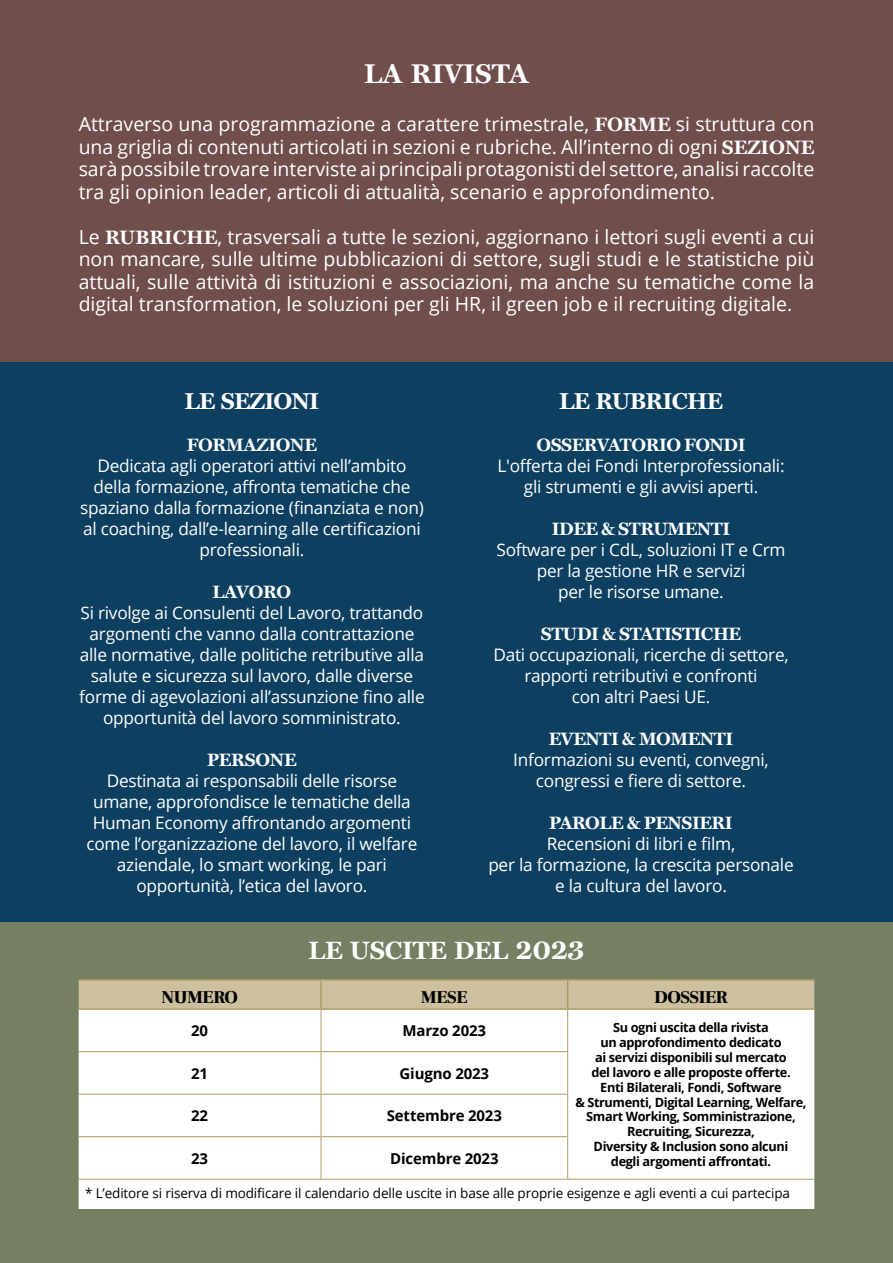
<style>
.page{position:relative;width:893px;height:1263px;background:#fff}
.page>*{position:absolute;margin:0;border:0;box-sizing:border-box;transform-origin:0 0}
.t1{font:700 27.3px "Miller Text";color:#fff}
.t2{font:700 25.2px "Miller Text";letter-spacing:-.015em;color:#fff}
.t3{font:700 23.1px "Miller Text";letter-spacing:-.035em;color:#fff}
.t4{font:19.5px/22.5px "Open Sans";color:#fff;text-align:justify}
.t5{font:700 18px "Miller Text";letter-spacing:-.025em;color:#fff}
.t6{font:900 18px "Frank Ruhl Libre";letter-spacing:-.02em;color:#000}
.t7{font:17.25px/21px "Open Sans";letter-spacing:-.015em;color:#fff;text-align:center}
.t8{font:700 15px "Open Sans";letter-spacing:-.01em;color:#000}
.t9{font:13.5px "Open Sans";letter-spacing:-.01em;color:#000}
.t10{font:700 12.75px/15px "Open Sans";letter-spacing:-.03em;color:#000;text-align:center}
.s1{font-family:"Miller Text";font-weight:700}
.s2{font-size:28.5px}
</style>
<div class="page">
<div style="left:0;top:361px;width:893px;height:562px;background:#0d3f60"></div>
<div style="left:0;top:923px;width:893px;height:340px;background:#757f61"></div>
<div style="left:79px;top:1010px;width:735px;height:199px;background:#fff"></div>
<hr style="left:79px;top:979px;width:242px;height:1px;background:#ae9a64">
<hr style="left:321px;top:979px;width:247px;height:1px;background:#ae9a64">
<hr style="left:568px;top:979px;width:246px;height:1px;background:#ae9a64">
<hr style="left:79px;top:1008px;width:242px;height:2px;background:#ae9a64">
<hr style="left:321px;top:1008px;width:247px;height:2px;background:#ae9a64">
<hr style="left:568px;top:1008px;width:246px;height:2px;background:#ae9a64">
<div style="left:79px;top:980px;width:735px;height:29px;background:#cdc09e"></div>
<hr style="left:321px;top:1010px;width:1px;height:41px;background:#ae9a64">
<hr style="left:79px;top:1051px;width:242px;height:1px;background:#ae9a64">
<hr style="left:321px;top:1051px;width:247px;height:1px;background:#ae9a64">
<hr style="left:321px;top:1052px;width:1px;height:42px;background:#ae9a64">
<hr style="left:79px;top:1094px;width:242px;height:1px;background:#ae9a64">
<hr style="left:321px;top:1094px;width:247px;height:1px;background:#ae9a64">
<hr style="left:321px;top:1094px;width:1px;height:42px;background:#ae9a64">
<hr style="left:79px;top:1136px;width:242px;height:1px;background:#ae9a64">
<hr style="left:321px;top:1136px;width:247px;height:1px;background:#ae9a64">
<hr style="left:321px;top:1137px;width:1px;height:42px;background:#ae9a64">
<hr style="left:79px;top:1179px;width:242px;height:1px;background:#ae9a64">
<hr style="left:321px;top:1179px;width:247px;height:1px;background:#ae9a64">
<hr style="left:567px;top:1010px;width:1px;height:41px;background:#ae9a64">
<hr style="left:567px;top:1052px;width:1px;height:42px;background:#ae9a64">
<hr style="left:567px;top:1094px;width:1px;height:42px;background:#ae9a64">
<hr style="left:567px;top:1137px;width:1px;height:42px;background:#ae9a64">
<hr style="left:568px;top:1179px;width:246px;height:1px;background:#ae9a64">
<div style="left:0;top:0;width:893px;height:361px;background:#704e4c"></div>
<h1 class="t1" style="left:364px;top:58px;width:166px">LA RIVISTA</h1>
<p class="t4" style="left:79px;top:112px;width:737px">Attraverso una programmazione a carattere trimestrale, <span class="s1">FORME</span> si struttura con una griglia di contenuti articolati in sezioni e rubriche. All’interno di ogni <span class="s1">SEZIONE </span>sarà possibile trovare interviste ai principali protagonisti del settore, analisi raccolte tra gli opinion leader, articoli di attualità, scenario e approfondimento.</p>
<p class="t4" style="left:79px;top:225px;width:737px">Le <span class="s1">RUBRICHE</span>, trasversali a tutte le sezioni, aggiornano i lettori sugli eventi a cui non mancare, sulle ultime pubblicazioni di settore, sugli studi e le statistiche più attuali, sulle attività di istituzioni e associazioni, ma anche su tematiche come la digital transformation, le soluzioni per gli HR, il green job e il recruiting digitale.</p>
<h3 class="t3" style="left:185px;top:387px;width:136px">LE SEZIONI</h3>
<p class="t5" style="left:187px;top:434px;width:132px">FORMAZIONE</p>
<p class="t7" style="left:80px;top:454px;width:345px">Dedicata agli operatori attivi nell’ambito della formazione, affronta tematiche che spaziano dalla formazione (finanziata e non) al coaching, dall’e-learning alle certificazioni professionali.</p>
<p class="t5" style="left:213px;top:581px;width:80px">LAVORO</p>
<p class="t7" style="left:79px;top:601px;width:347px">Si rivolge ai Consulenti del Lavoro, trattando argomenti che vanno dalla contrattazione alle normative, dalle politiche retributive alla salute e sicurezza sul lavoro, dalle diverse forme di agevolazioni all’assunzione fino alle opportunità del lavoro somministrato.</p>
<p class="t5" style="left:207px;top:749px;width:91px">PERSONE</p>
<p class="t7" style="left:86px;top:769px;width:332px">Destinata ai responsabili delle risorse umane, approfondisce le tematiche della Human Economy affrontando argomenti come l’organizzazione del lavoro, il welfare aziendale, lo smart working, le pari opportunità, l’etica del lavoro.</p>
<h3 class="t3" style="left:559px;top:387px;width:165px">LE RUBRICHE</h3>
<p class="t5" style="left:536px;top:434px;width:211px">OSSERVATORIO FONDI</p>
<p class="t7" style="left:497px;top:454px;width:289px">L'offerta dei Fondi Interprofessionali: gli strumenti e gli avvisi aperti.</p>
<p class="t5" style="left:552px;top:518px;width:180px">IDEE &amp; STRUMENTI</p>
<p class="t7" style="left:496px;top:538px;width:291px">Software per i CdL, soluzioni IT e Crm per la gestione HR e servizi<br>per le risorse umane.</p>
<p class="t5" style="left:541px;top:623px;width:202px">STUDI &amp; STATISTICHE</p>
<p class="t7" style="left:493px;top:643px;width:297px">Dati occupazionali, ricerche di settore, rapporti retributivi e confronti<br>con altri Paesi UE.</p>
<p class="t5" style="left:549px;top:728px;width:186px">EVENTI &amp; MOMENTI</p>
<p class="t7" style="left:513px;top:748px;width:257px">Informazioni su eventi, convegni, congressi e fiere di settore.</p>
<p class="t5" style="left:549px;top:812px;width:185px">PAROLE &amp; PENSIERI</p>
<p class="t7" style="left:488px;top:832px;width:307px">Recensioni di libri e film,<br>per la formazione, la crescita personale e la cultura del lavoro.</p>
<h2 class="t2" style="left:309px;top:935px;width:277px">LE USCITE DEL <span class="s2">2023</span></h2>
<p class="t6" style="left:162px;top:986px;width:78px">NUMERO</p>
<p class="t6" style="left:421px;top:986px;width:48px">MESE</p>
<p class="t6" style="left:654px;top:986px;width:75px">DOSSIER</p>
<p class="t8" style="left:191px;top:1020px;width:18px">20</p>
<p class="t8" style="left:403px;top:1020px;width:85px">Marzo 2023</p>
<p class="t10" style="left:575px;top:1019px;width:233px">Su ogni uscita della rivista<br>un approfondimento dedicato<br>ai servizi disponibili sul mercato<br>del lavoro e alle proposte offerte.<br>Enti Bilaterali, Fondi, Software<br>&amp; Strumenti, Digital Learning, Welfare,<br>Smart Working, Somministrazione,<br>Recruiting, Sicurezza,<br>Diversity &amp; Inclusion sono alcuni<br>degli argomenti affrontati.</p>
<p class="t8" style="left:191px;top:1062px;width:18px">21</p>
<p class="t8" style="left:400px;top:1062px;width:91px">Giugno 2023</p>
<p class="t8" style="left:191px;top:1105px;width:18px">22</p>
<p class="t8" style="left:387px;top:1105px;width:117px">Settembre 2023</p>
<p class="t8" style="left:191px;top:1148px;width:18px">23</p>
<p class="t8" style="left:390px;top:1148px;width:110px">Dicembre 2023</p>
<p class="t9" style="left:85px;top:1184px;width:706px">* L’editore si riserva di modificare il calendario delle uscite in base alle proprie esigenze e agli eventi a cui partecipa</p>
</div>
